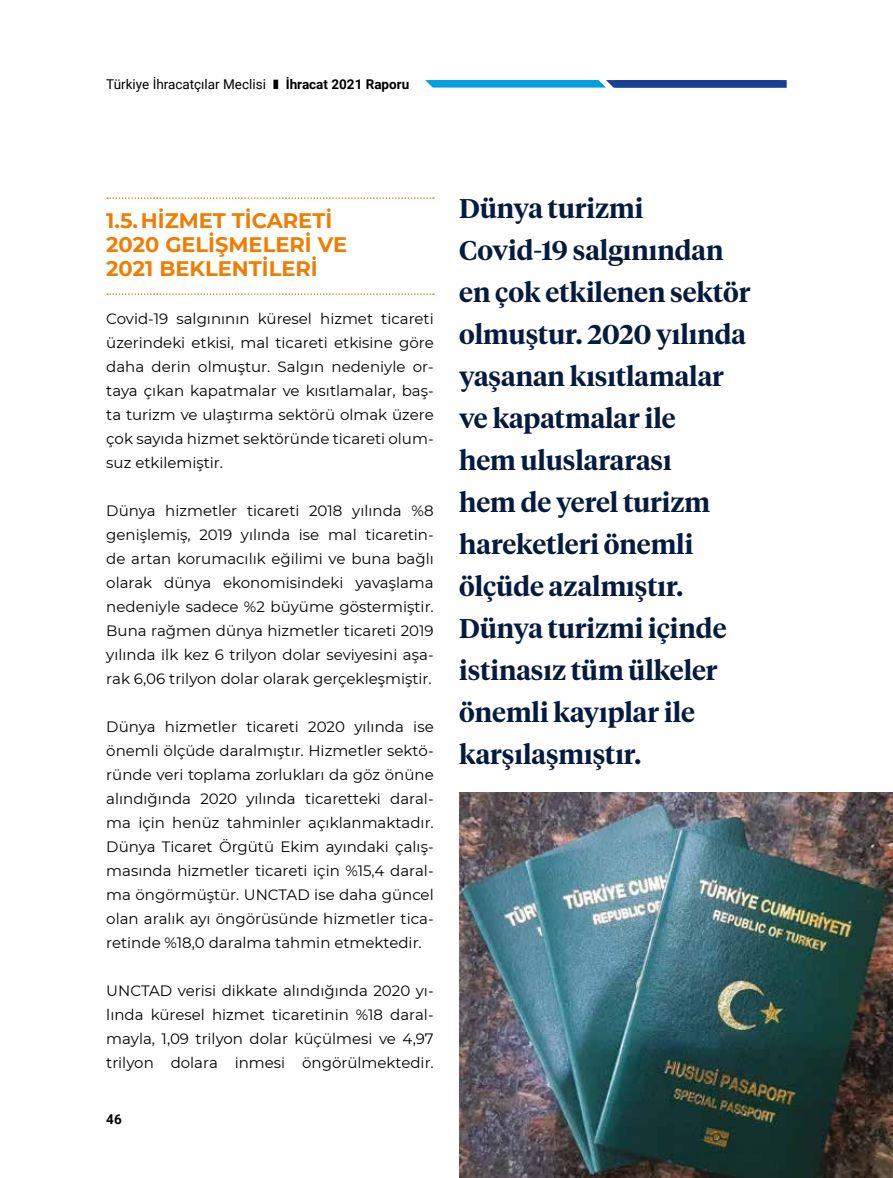
<style>
.page{position:relative;width:893px;height:1178px;background:#fff}
.page>*{position:absolute;margin:0;border:0;box-sizing:border-box;transform-origin:0 0}
.t1{font:600 27px/42px "Tiempos Headline";color:#051b3e}
.t2{font:700 21px/24px "Montserrat";color:#ef7d00}
.t3{font:15px/24px "Montserrat";color:#000;text-align:justify}
.t4{font:13.5px "Roboto";color:#000}
.t5{font:700 13.5px "Roboto";color:#000}
</style>
<div class="page">
<svg style="left:107px;top:197px;width:327px;height:2px"></svg>
<svg style="left:107px;top:293px;width:327px;height:2px"></svg>
<img style="left:459px;top:792px;width:434px;height:386px">
<div style="left:429px;top:80px;width:173px;height:8px;background:#009fe3"></div>
<svg style="left:610px;top:80px;width:4px;height:8px"></svg>
<div style="left:614px;top:80px;width:173px;height:8px;background:#164194"></div>
<p class="t4" style="left:106px;top:75px;width:161px">Türkiye İhracatçılar Meclisi</p>
<p class="t5" style="left:286px;top:75px;width:125px">İhracat 2021 Raporu</p>
<h2 class="t2" style="left:106px;top:207px;width:204px">1.5.HIZMET TICARETI<br>2020 GELIŞMELE</h2>
<h2 class="t2" style="left:290px;top:231px;width:56px">RI VE</h2>
<h2 class="t2" style="left:106px;top:255px;width:84px">2021 BEKLE</h2>
<h2 class="t2" style="left:232px;top:255px;width:30px">NTILE</h2>
<h2 class="t2" style="left:295px;top:255px;width:20px">RI</h2>
<p class="t3" style="left:106px;top:306px;width:329px">Covid-19 salgınının küresel hizmet ticareti üzerindeki etkisi, mal ticareti etkisine göre daha derin olmuştur. Salgın nedeniyle or&shy;taya çıkan kapatmalar ve kısıtlamalar, baş&shy;ta turizm ve ulaştırma sektörü olmak üzere çok sayıda hizmet sektöründe ticareti olum&shy;suz etkilemiştir.</p>
<p class="t3" style="left:106px;top:498px;width:329px">Dünya hizmetler ticareti 2018 yılında %8 genişlemiş, 2019 yılında ise mal ticaretin&shy;de artan korumacılık eğilimi ve buna bağlı olarak dünya ekonomisindeki yavaşlama nedeniyle sadece %2 büyüme göstermiştir.<br>Buna rağmen dünya hizmetler ticareti 2019 yılında ilk kez 6 trilyon dolar seviyesini aşa&shy;rak 6,06 trilyon dolar olarak gerçekleşmiştir.</p>
<p class="t3" style="left:106px;top:714px;width:329px">Dünya hizmetler ticareti 2020 yılında ise önemli ölçüde daralmıştır. Hizmetler sektö&shy;ründe veri toplama zorlukları da göz önüne alındığında 2020 yılında ticaretteki daral&shy;ma için henüz tahminler açıklanmaktadır.<br>Dünya Ticaret Örgütü Ekim ayındaki çalış&shy;masında hizmetler ticareti için %15,4 daral&shy;ma öngörmüştür. UNCTAD ise daha güncel olan aralık ayı öngörüsünde hizmetler tica&shy;retinde %18,0 daralma tahmin etmektedir.</p>
<p class="t3" style="left:106px;top:978px;width:329px">UNCTAD verisi dikkate alındığında 2020 yı&shy;lında küresel hizmet ticaretinin %18 daral&shy;mayla, 1,09 trilyon dolar küçülmesi ve 4,97 trilyon dolara inmesi öngörülmektedir.</p>
<p class="t5" style="left:106px;top:1110px;width:17px">46</p>
<p class="t1" style="left:459px;top:186px;width:293px">Dünya turizmi<br>Covid-19 salgınından en çok etkilenen sektör olmuştur. 2020 yılında yaşanan kısıtlamalar ve kapatmalar ile<br>hem uluslararası<br>hem de yerel turizm hareketleri önemli ölçüde azalmıştır.<br>Dünya turizmi içinde istinasız tüm ülkeler önemli kayıplar ile karşılaşmıştır.</p>
</div>
